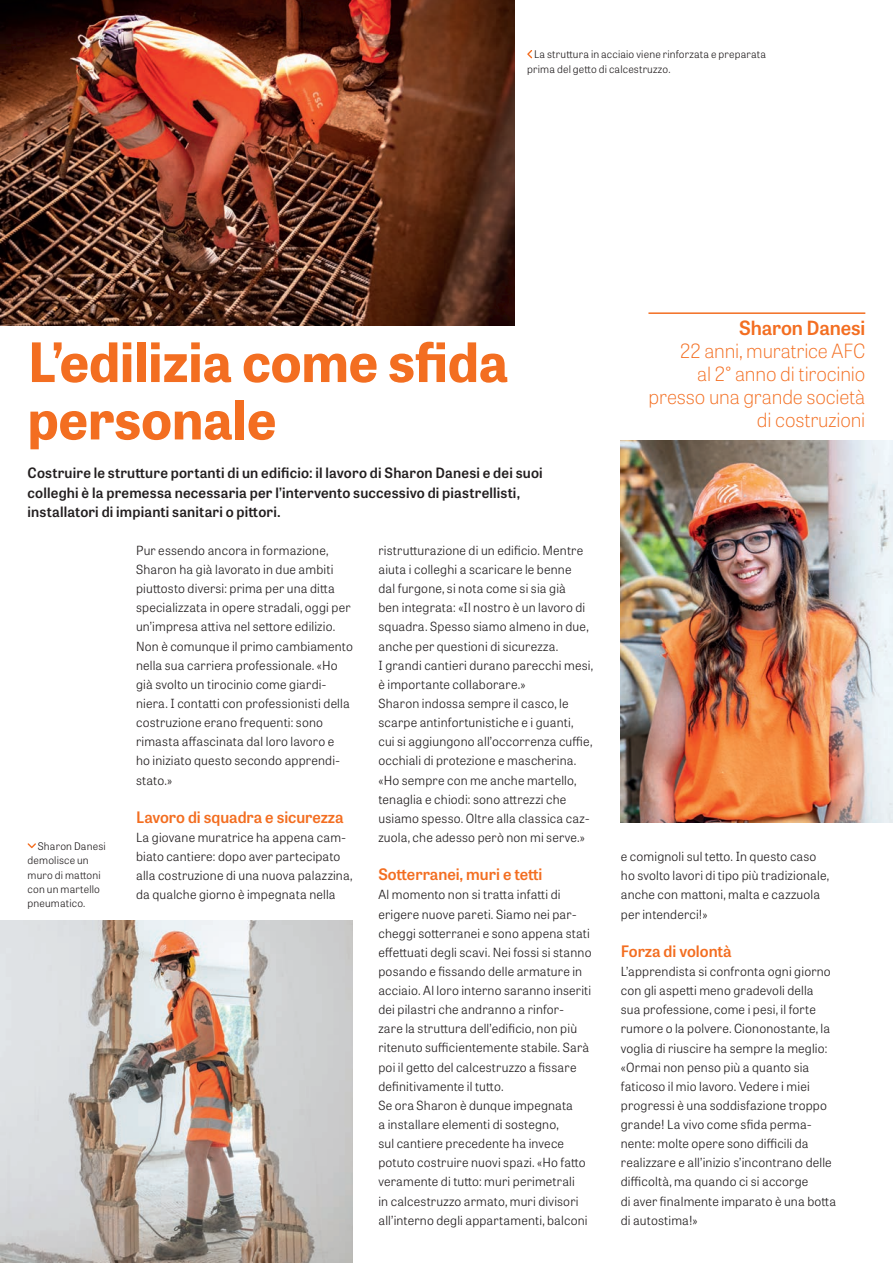
<style>
.page{position:relative;width:893px;height:1263px;background:#fff}
.page>*{position:absolute;margin:0;border:0;box-sizing:border-box;transform-origin:0 0}
.t1{font:700 54px/57.4px "Tablet Gothic";color:#f36e21}
.t2{font:100 19.5px/22.8px "Tablet Gothic";letter-spacing:-.01em;color:#f36e21;text-align:right}
.t3{font:600 19.5px "Tablet Gothic";letter-spacing:-.005em;color:#f36e21}
.t4{font:600 15.75px "Tablet Gothic";color:#f36e21}
.t5{font:600 14.25px/19.2px "Tablet Gothic";letter-spacing:.015em;color:#231f20}
.t6{font:300 12.6px/19.2px "Tablet Gothic";letter-spacing:.015em;color:#231f20}
.t7{font:300 10.5px/14.4px "Tablet Gothic";letter-spacing:.015em;color:#231f20}
</style>
<div class="page">
<img style="left:0;top:0;width:514px;height:325px">
<img style="left:621px;top:440px;width:272px;height:383px">
<img style="left:0;top:921px;width:353px;height:342px">
<hr style="left:648px;top:312px;width:217px;height:2px;background:#f36e21">
<svg style="left:527px;top:50px;width:5px;height:8px"></svg>
<svg style="left:28px;top:843px;width:8px;height:5px"></svg>
<p class="t7" style="left:527px;top:47px;width:240px;text-indent:7px">La struttura in acciaio viene rinforzata e preparata prima del getto di calcestruzzo.</p>
<h1 class="t1" style="left:28px;top:331px;width:482px">L’edilizia come sfida personale</h1>
<p class="t5" style="left:28px;top:463px;width:517px">Costruire le strutture portanti di un edificio: il lavoro di Sharon Danesi e dei suoi colleghi è la premessa necessaria per l’intervento successivo di piastrellisti, installatori di impianti sanitari o pittori.</p>
<p class="t7" style="left:28px;top:839px;width:80px;text-indent:10px">Sharon Danesi demolisce un muro di mattoni con un martello pneumatico.</p>
<p class="t6" style="left:136px;top:540px;width:218px">Pur essendo ancora in formazione, Sharon ha già lavorato in due ambiti piuttosto diversi: prima per una ditta specializzata in opere stradali, oggi per un’impresa attiva nel settore edilizio.<br>Non è comunque il primo cambiamento nella sua carriera professionale. «Ho già svolto un tirocinio come giardi&shy;niera. I contatti con professionisti della costruzione erano frequenti: sono rimasta affascinata dal loro lavoro e<br>ho iniziato questo secondo apprendi&shy;stato.»</p>
<p class="t4" style="left:136px;top:806px;width:209px">Lavoro di squadra e sicurezza</p>
<p class="t6" style="left:136px;top:827px;width:218px">La giovane muratrice ha appena cam&shy;biato cantiere: dopo aver partecipato alla costruzione di una nuova palazzina, da qualche giorno è impegnata nella</p>
<p class="t6" style="left:378px;top:540px;width:216px">ristrutturazione di un edificio. Mentre aiuta i colleghi a scaricare le benne<br>dal furgone, si nota come si sia già<br>ben integrata: «Il nostro è un lavoro di squadra. Spesso siamo almeno in due, anche per questioni di sicurezza.<br>I grandi cantieri durano parecchi mesi, è importante collaborare.»<br>Sharon indossa sempre il casco, le scarpe antinfortunistiche e i guanti,<br>cui si aggiungono all’occorrenza cuffie, occhiali di protezione e mascherina. «Ho sempre con me anche martello, tenaglia e chiodi: sono attrezzi che usiamo spesso. Oltre alla classica caz&shy;zuola, che adesso però non mi serve.»</p>
<p class="t4" style="left:378px;top:863px;width:166px">Sotterranei, muri e tetti</p>
<p class="t6" style="left:378px;top:885px;width:215px">Al momento non si tratta infatti di erigere nuove pareti. Siamo nei par&shy;cheggi sotterranei e sono appena stati effettuati degli scavi. Nei fossi si stanno posando e fissando delle armature in acciaio. Al loro interno saranno inseriti dei pilastri che andranno a rinfor&shy;zare la struttura dell’edificio, non più ritenuto sufficientemente stabile. Sarà poi il getto del calcestruzzo a fissare definitivamente il tutto.<br>Se ora Sharon è dunque impegnata<br>a installare elementi di sostegno,<br>sul cantiere precedente ha invece potuto costruire nuovi spazi. «Ho fatto veramente di tutto: muri perimetrali<br>in calcestruzzo armato, muri divisori all’interno degli appartamenti, balconi</p>
<h2 class="t3" style="left:739px;top:314px;width:128px">Sharon Danesi</h2>
<h2 class="t2" style="left:648px;top:339px;width:218px">22 anni, muratrice AFC<br>al 2° anno di tirocinio presso una grande società di costruzioni</h2>
<p class="t6" style="left:621px;top:846px;width:210px">e comignoli sul tetto. In questo caso ho svolto lavori di tipo più tradizionale, anche con mattoni, malta e cazzuola per intenderci!»</p>
<p class="t4" style="left:621px;top:940px;width:112px">Forza di volontà</p>
<p class="t6" style="left:621px;top:961px;width:217px">L’apprendista si confronta ogni giorno con gli aspetti meno gradevoli della sua professione, come i pesi, il forte rumore o la polvere. Ciononostante, la voglia di riuscire ha sempre la meglio: «Ormai non penso più a quanto sia faticoso il mio lavoro. Vedere i miei progressi è una soddisfazione troppo grande! La vivo come sfida perma&shy;nente: molte opere sono difficili da realizzare e all’inizio s’incontrano delle difficoltà, ma quando ci si accorge<br>di aver finalmente imparato è una botta di autostima!»</p>
</div>
